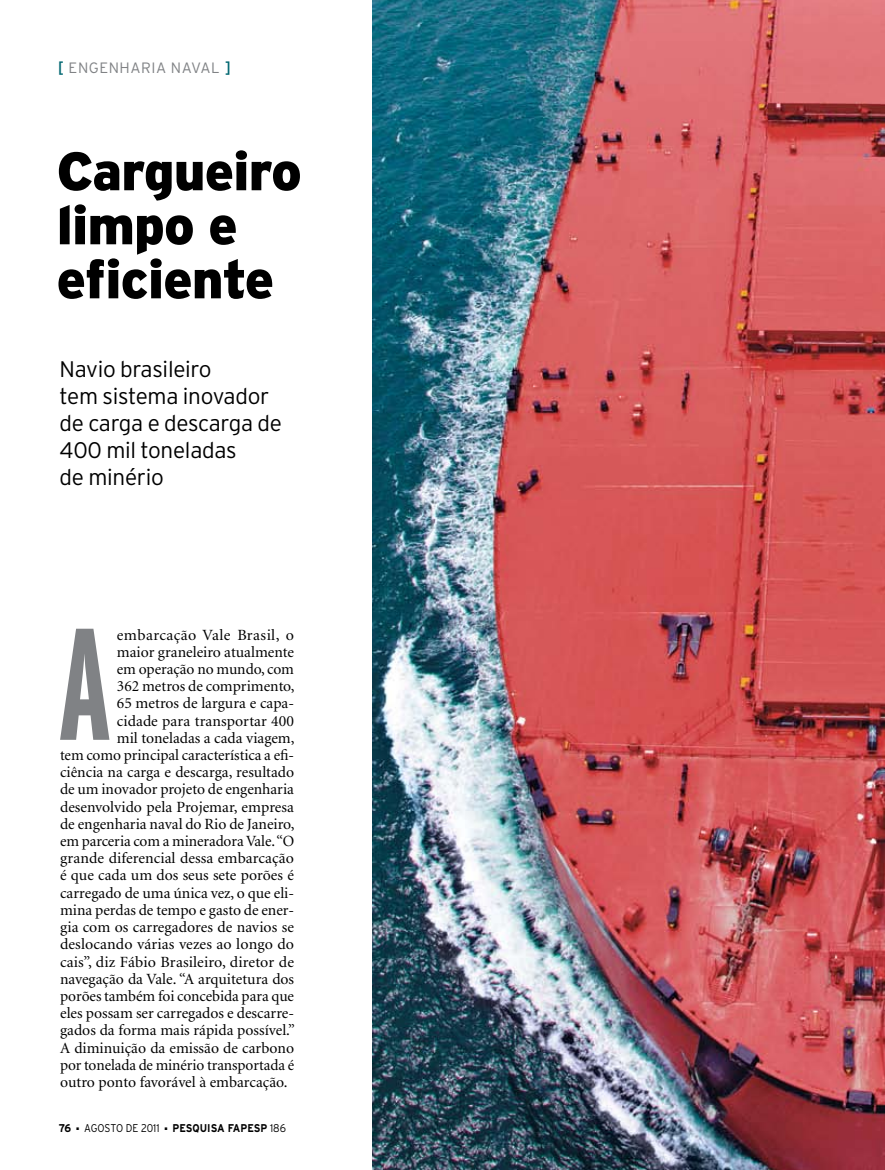
<style>
.page{position:relative;width:885px;height:1170px;background:#fff}
.page>*{position:absolute;margin:0;border:0;box-sizing:border-box;transform-origin:0 0}
.t1{font:700 extra-condensed 158.7px "Interstate";color:#808285;scale:.91 1}
.t2{font:900 54px/54px "Interstate";letter-spacing:-.015em;color:#000}
.t3{font:300 22.5px/27px "Interstate";letter-spacing:-.015em;color:#000}
.t4{font:15.6px "Minion";color:#000}
.t5{font:15.6px "Minion";letter-spacing:.025em;color:#000}
.t6{font:300 15px "Interstate";letter-spacing:.035em;color:#808285}
.t7{font:700 11.25px "Interstate";color:#000;scale:.9 1}
.t8{font:300 11.25px "Interstate";letter-spacing:-.01em;color:#000;scale:.9 1}
.s1{font-weight:400;font-size:16.5px;color:#006771}
.s2{font-weight:300}
</style>
<div class="page">
<img style="left:372px;top:0;width:512px;height:1169px">
<p class="t6" style="left:58px;top:59px;width:174px"><span class="s1">[</span> engen haria naval <span class="s1">]</span></p>
<h2 class="t2" style="left:57px;top:144px;width:247px">Cargueiro limpo e eficiente</h2>
<h3 class="t3" style="left:60px;top:355px;width:224px">Navio brasileiro<br>tem sistema inovador de carga e descarga de<br>400 mil toneladas<br>de minério</h3>
<h1 class="t1" style="left:58px;top:596px;width:60px">A</h1>
<p class="t5" style="left:117px;top:627px;width:179px">embarcação Vale Brasil, o</p>
<p class="t4" style="left:117px;top:644px;width:179px">maior graneleiro atualmente</p>
<p class="t4" style="left:117px;top:661px;width:178px">em operação no mundo, com</p>
<p class="t4" style="left:117px;top:678px;width:179px">362 metros de comprimento,</p>
<p class="t4" style="left:117px;top:695px;width:179px">65 metros de largura e capa-</p>
<p class="t4" style="left:117px;top:713px;width:178px">cidade para transportar 400</p>
<p class="t4" style="left:117px;top:730px;width:179px">mil toneladas a cada viagem,</p>
<p class="t4" style="left:60px;top:747px;width:235px">tem como principal característica a efi-</p>
<p class="t4" style="left:60px;top:764px;width:235px">ciência na carga e descarga, resultado</p>
<p class="t4" style="left:60px;top:781px;width:235px">de um inovador projeto de engenharia</p>
<p class="t4" style="left:60px;top:799px;width:235px">desenvolvido pela Projemar, empresa</p>
<p class="t4" style="left:60px;top:816px;width:236px">de engenharia naval do Rio de Janeiro,</p>
<p class="t4" style="left:60px;top:833px;width:235px">em parceria com a mineradora Vale. “O</p>
<p class="t4" style="left:60px;top:850px;width:235px">grande diferencial dessa embarcação</p>
<p class="t4" style="left:60px;top:867px;width:235px">é que cada um dos seus sete porões é</p>
<p class="t4" style="left:60px;top:884px;width:235px">carregado de uma única vez, o que eli-</p>
<p class="t4" style="left:60px;top:902px;width:235px">mina perdas de tempo e gasto de ener-</p>
<p class="t4" style="left:60px;top:919px;width:235px">gia com os carregadores de navios se</p>
<p class="t4" style="left:60px;top:936px;width:235px">deslocando várias vezes ao longo do</p>
<p class="t4" style="left:60px;top:953px;width:235px">cais”, diz Fábio Brasileiro, diretor de</p>
<p class="t4" style="left:60px;top:970px;width:235px">navegação da Vale. “A arquitetura dos</p>
<p class="t4" style="left:60px;top:988px;width:235px">porões também foi concebida para que</p>
<p class="t4" style="left:60px;top:1005px;width:235px">eles possam ser carregados e descarre-</p>
<p class="t4" style="left:60px;top:1022px;width:236px">gados da forma mais rápida possível.”</p>
<p class="t4" style="left:60px;top:1039px;width:235px">A diminuição da emissão de carbono</p>
<p class="t4" style="left:60px;top:1056px;width:235px">por tonelada de minério transportada é</p>
<p class="t4" style="left:60px;top:1074px;width:229px">outro ponto favorável à embarcação.</p>
<p class="t7" style="left:59px;top:1121px;width:15px">76</p>
<p class="t8" style="left:76px;top:1121px;width:94px">■ agosto DE 2011</p>
<p class="t7" style="left:165px;top:1121px;width:136px">■ PESQUISA FAPESP <span class="s2">186</span></p>
</div>
